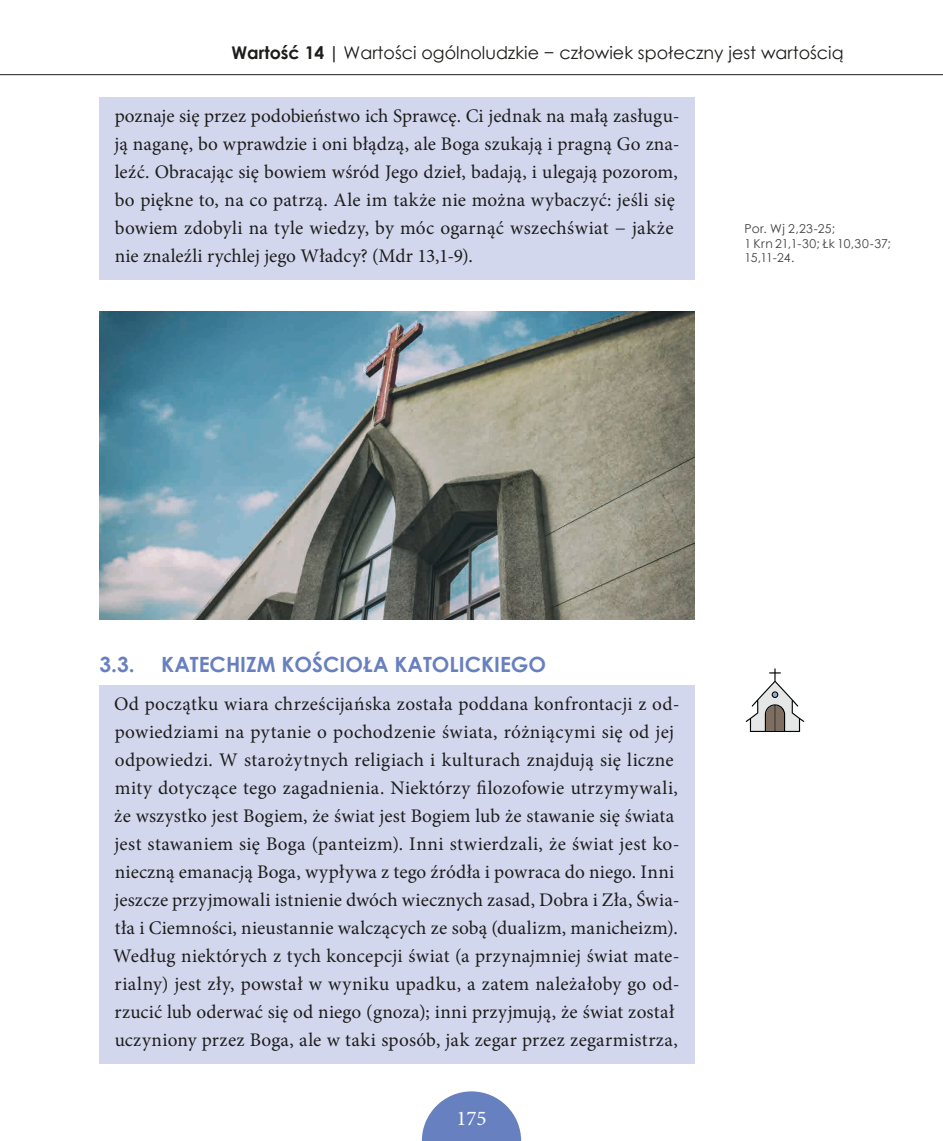
<style>
.page{position:relative;width:943px;height:1141px;background:#fff}
.page>*{position:absolute;margin:0;border:0;box-sizing:border-box;transform-origin:0 0}
.t1{font:700 21px "Century Gothic";color:#6880bf}
.t2{font:21px "Minion Pro";color:#fff}
.t3{font:19.25px/28px "Minion Pro";letter-spacing:.015em;color:#1d1d1b}
.t4{font:17.5px "Century Gothic";color:#1d1d1b}
.t5{font:12.25px/14.7px "Century Gothic";letter-spacing:.025em;color:#414141}
.s1{font-weight:700}
</style>
<div class="page">
<div style="left:99px;top:97px;width:595px;height:183px;background:#d3d7ee"></div>
<div style="left:99px;top:685px;width:595px;height:379px;background:#d3d7ee"></div>
<img style="left:99px;top:311px;width:595px;height:309px">
<svg style="left:745px;top:668px;width:59px;height:64px"></svg>
<hr style="left:0;top:74px;width:943px;height:1px;background:#1d1d1b">
<svg style="left:422px;top:1091px;width:99px;height:50px"></svg>
<p class="t4" style="left:231px;top:41px;width:613px"><span class="s1">Wartość 14 |</span> Wartości ogólnoludzkie − człowiek społeczny jest wartością</p>
<p class="t3" style="left:114px;top:102px;width:566px">poznaje się przez podobieństwo ich Sprawcę. Ci jednak na małą zasługu‑ ją naganę, bo wprawdzie i oni błądzą, ale Boga szukają i pragną Go zna‑ leźć. Obracając się bowiem wśród Jego dzieł, badają, i ulegają pozorom, bo piękne to, na co patrzą. Ale im także nie można wybaczyć: jeśli się bowiem zdobyli na tyle wiedzy, by móc ogarnąć wszechświat − jakże nie znaleźli rychlej jego Władcy? (Mdr 13,1‑9).</p>
<p class="t5" style="left:744px;top:221px;width:148px">Por. Wj 2,23‑25;<br>1 Krn 21,1‑30; Łk 10,30‑37;<br>15,11‑24.</p>
<p class="t1" style="left:99px;top:648px;width:37px">3.3.</p>
<p class="t1" style="left:161px;top:648px;width:386px">KATECHIZM KOŚCIOŁA KATOLICKIEGO</p>
<p class="t3" style="left:113px;top:690px;width:568px">Od początku wiara chrześcijańska została poddana konfrontacji z od‑ powiedziami na pytanie o pochodzenie świata, różniącymi się od jej odpowiedzi. W starożytnych religiach i kulturach znajdują się liczne mity dotyczące tego zagadnienia. Niektórzy filozofowie utrzymywali, że wszystko jest Bogiem, że świat jest Bogiem lub że stawanie się świata jest stawaniem się Boga (panteizm). Inni stwierdzali, że świat jest ko‑ nieczną emanacją Boga, wypływa z tego źródła i powraca do niego. Inni jeszcze przyjmowali istnienie dwóch wiecznych zasad, Dobra i Zła, Świa‑ tła i Ciemności, nieustannie walczących ze sobą (dualizm, manicheizm).<br>Według niektórych z tych koncepcji świat (a przynajmniej świat mate‑ rialny) jest zły, powstał w wyniku upadku, a zatem należałoby go od‑ rzucić lub oderwać się od niego (gnoza); inni przyjmują, że świat został uczyniony przez Boga, ale w taki sposób, jak zegar przez zegarmistrza,</p>
<p class="t2" style="left:456px;top:1104px;width:32px">175</p>
</div>
